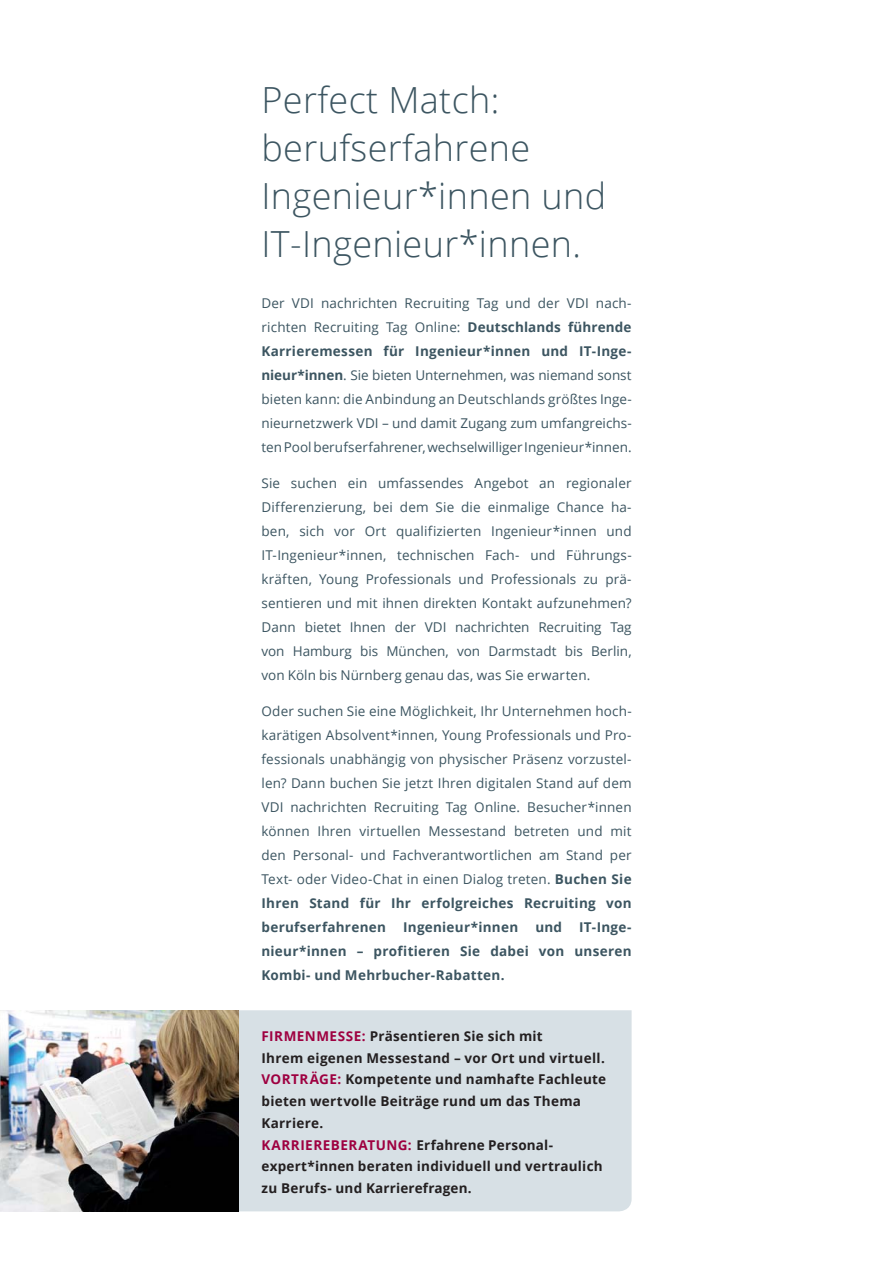
<style>
.page{position:relative;width:893px;height:1263px;background:#fff}
.page>*{position:absolute;margin:0;border:0;box-sizing:border-box;transform-origin:0 0}
.t1{font:300 36px/48px "Open Sans";letter-spacing:.01em;color:#3c5561}
.t2{font:13.5px/24px "Open Sans";letter-spacing:.005em;color:#3c5561;text-align:justify}
.t3{font:700 13.5px/21.8px "Open Sans";letter-spacing:.02em;color:#231f20}
.t4{font:700 13.5px/24px "Open Sans";letter-spacing:.02em;color:#3c5561;text-align:justify}
.s1{font-weight:700}
.s2{color:#9e0040}
</style>
<div class="page">
<div style="left:238px;top:1010px;width:393px;height:201px;background:#d7e0e5"></div>
<img style="left:0;top:1010px;width:238px;height:201px">
<h1 class="t1" style="left:261px;top:75px;width:346px">Perfect Match: berufserfahrene<br>Ingenieur*innen und<br>IT-Ingenieur*innen.</h1>
<p class="t2" style="left:261px;top:291px;width:372px">Der VDI nachrichten Recruiting Tag und der VDI nach&shy;richten Recruiting Tag Online: <span class="s1">Deutschlands führende Karrieremessen für Ingenieur*innen und IT-Inge&shy;nieur*innen</span>. Sie bieten Unternehmen, was niemand sonst bieten kann: die Anbindung an Deutschlands größtes Inge&shy;nieurnetzwerk VDI – und damit Zugang zum umfangreichs&shy;ten Pool berufserfahrener, wechselwilliger Ingenieur*innen.</p>
<p class="t2" style="left:261px;top:471px;width:371px">Sie suchen ein umfassendes Angebot an regionaler Differenzierung, bei dem Sie die einmalige Chance ha&shy;ben, sich vor Ort qualifizierten Ingenieur*innen und IT-Ingenieur*innen, technischen Fach- und Führungs&shy;kräften, Young Professionals und Professionals zu prä&shy;sentieren und mit ihnen direkten Kontakt aufzunehmen?<br>Dann bietet Ihnen der VDI nachrichten Recruiting Tag von Hamburg bis München, von Darmstadt bis Berlin, von Köln bis Nürnberg genau das, was Sie erwarten.</p>
<p class="t2" style="left:261px;top:699px;width:372px">Oder suchen Sie eine Möglichkeit, Ihr Unternehmen hoch&shy;karätigen Absolvent*innen, Young Professionals und Pro&shy;fessionals unabhängig von physischer Präsenz vorzustel&shy;len? Dann buchen Sie jetzt Ihren digitalen Stand auf dem VDI nachrichten Recruiting Tag Online. Besucher*innen können Ihren virtuellen Messestand betreten und mit den Personal- und Fachverantwortlichen am Stand per Text- oder Video-Chat in einen Dialog treten. <span class="s1">Buchen Sie Ihren Stand für Ihr erfolgreiches Recruiting von berufserfahrenen</span></p>
<p class="t4" style="left:403px;top:915px;width:117px">Ingenieur*innen</p>
<p class="t4" style="left:535px;top:915px;width:28px">und</p>
<p class="t4" style="left:261px;top:915px;width:371px;text-indent:318px">IT-Inge&shy;nieur*innen – profitieren Sie dabei von unseren Kombi- und Mehrbucher-Rabatten.</p>
<p class="t3" style="left:261px;top:1025px;width:346px"><span class="s2">FIRMENMESSE:</span> Präsentieren Sie sich mit<br>Ihrem eigenen Messestand – vor Ort und virtuell.<br><span class="s2">VORTRÄGE:</span> Kompetente und namhafte Fachleute bieten wertvolle Beiträge rund um das Thema Karriere.<br><span class="s2">KARRIEREBERATUNG:</span> Erfahrene Personal&shy;expert*innen beraten individuell und vertraulich zu Berufs- und Karrierefragen.</p>
</div>
